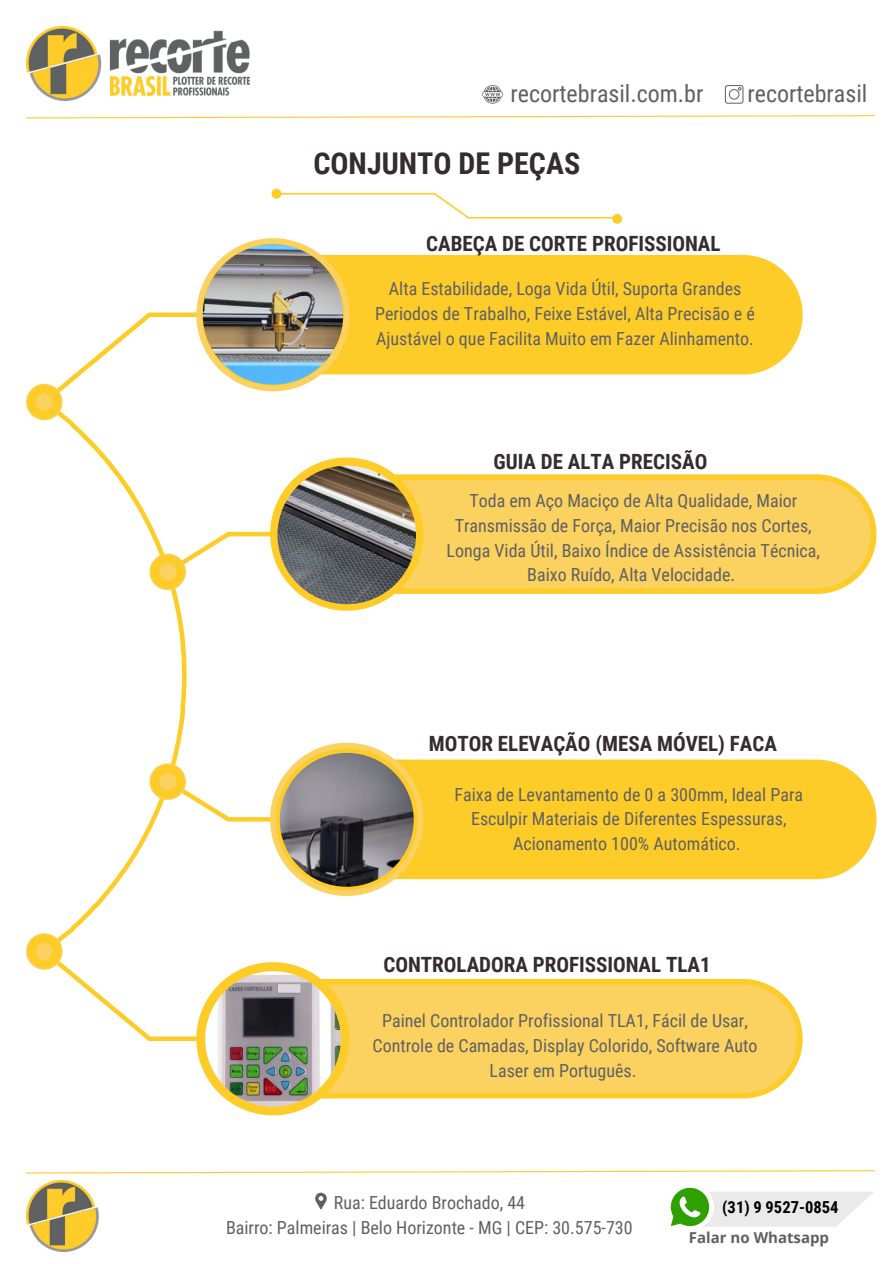
<style>
.page{position:relative;width:894px;height:1264px;background:#fff}
.page>*{position:absolute;margin:0;border:0;box-sizing:border-box;transform-origin:0 0}
.t1{font:700 30px "Roboto Condensed";color:#342c2e}
.t2{font:24px "Roboto Condensed";color:#5f6062}
.t3{font:700 21px "Roboto Condensed";color:#342c2e}
.t4{font:18px/24.8px "Roboto Condensed";color:#5f6062;text-align:center}
.t5{font:700 16.5px "Roboto Condensed";color:#000}
.t6{font:700 15px "Open Sans";color:#5f6062}
</style>
<div class="page">
<img style="left:26px;top:27px;width:223px;height:73px">
<img style="left:26px;top:1180px;width:73px;height:71px">
<svg style="left:26px;top:115px;width:849px;height:4px"></svg>
<svg style="left:26px;top:1170px;width:849px;height:4px"></svg>
<svg style="left:670px;top:1187px;width:204px;height:40px"></svg>
<svg style="left:482px;top:85px;width:21px;height:19px"></svg>
<svg style="left:724px;top:85px;width:19px;height:19px"></svg>
<svg style="left:315px;top:1192px;width:11px;height:17px"></svg>
<svg style="left:64px;top:420px;width:123px;height:513px"></svg>
<svg style="left:349px;top:255px;width:453px;height:119px;fill:#fecc29"></svg>
<div style="left:349px;top:260px;width:447px;height:109px;background:#fecc29"></div>
<svg style="left:26px;top:238px;width:323px;height:182px"></svg>
<svg style="left:423px;top:474px;width:452px;height:120px;background:#fed44d"></svg>
<div style="left:423px;top:480px;width:447px;height:108px;background:#fbd160"></div>
<svg style="left:149px;top:457px;width:274px;height:153px"></svg>
<svg style="left:349px;top:979px;width:453px;height:119px;background:#fdd44d"></svg>
<div style="left:349px;top:984px;width:447px;height:108px;background:#fbd160"></div>
<svg style="left:26px;top:933px;width:323px;height:182px"></svg>
<svg style="left:423px;top:759px;width:452px;height:120px;background:#fed54e"></svg>
<div style="left:423px;top:765px;width:447px;height:108px;background:#fecc29"></div>
<svg style="left:149px;top:742px;width:274px;height:154px"></svg>
<img style="left:205px;top:971px;width:136px;height:135px;border-radius:50%">
<img style="left:203px;top:244px;width:140px;height:140px;border-radius:50%">
<img style="left:277px;top:465px;width:139px;height:139px;border-radius:50%">
<img style="left:280px;top:752px;width:133px;height:134px;border-radius:50%">
<svg style="left:271px;top:189px;width:351px;height:34px"></svg>
<p class="t2" style="left:510px;top:79px;width:194px">recortebrasil.com.br</p>
<p class="t2" style="left:747px;top:79px;width:121px">recortebrasil</p>
<h3 class="t1" style="left:313px;top:146px;width:268px">CONJUNTO DE PEÇAS</h3>
<h3 class="t3" style="left:426px;top:231px;width:296px">CABEÇA DE CORTE PROFISSIONAL</h3>
<h5 class="t4" style="left:375px;top:276px;width:381px">Alta Estabilidade, Loga Vida Útil, Suporta Grandes<br>Periodos de Trabalho, Feixe Estável, Alta Precisão e é<br>Ajustável o que Facilita Muito em Fazer Alinhamento.</h5>
<h5 class="t3" style="left:493px;top:449px;width:215px">GUIA DE ALTA PRECISÃO</h5>
<p class="t4" style="left:446px;top:488px;width:375px">Toda em Aço Maciço de Alta Qualidade, Maior Transmissão de Força, Maior Precisão nos Cortes, Longa Vida Útil, Baixo Índice de Assistência Técnica, Baixo Ruído, Alta Velocidade.</p>
<p class="t3" style="left:428px;top:731px;width:349px">MOTOR ELEVAÇÃO (MESA MÓVEL) FACA</p>
<h3 class="t4" style="left:454px;top:782px;width:350px">Faixa de Levantamento de 0 a 300mm, Ideal Para<br>Esculpir Materiais de Diferentes Espessuras,<br>Acionamento 100% Automático.</h3>
<h3 class="t3" style="left:383px;top:952px;width:329px">CONTROLADORA PROFISSIONAL TLA1</h3>
<h5 class="t4" style="left:372px;top:1008px;width:386px">Painel Controlador Profissional TLA1, Fácil de Usar,<br>Controle de Camadas, Display Colorido, Software Auto<br>Laser em Português.</h5>
<h1 class="t4" style="left:226px;top:1190px;width:408px">Rua: Eduardo Brochado, 44<br>Bairro: Palmeiras | Belo Horizonte - MG | CEP: 30.575-730</h1>
<h2 class="t5" style="left:722px;top:1197px;width:117px">(31) 9 9527-0854</h2>
<p class="t6" style="left:688px;top:1226px;width:142px">Falar no Whatsapp</p>
</div>
